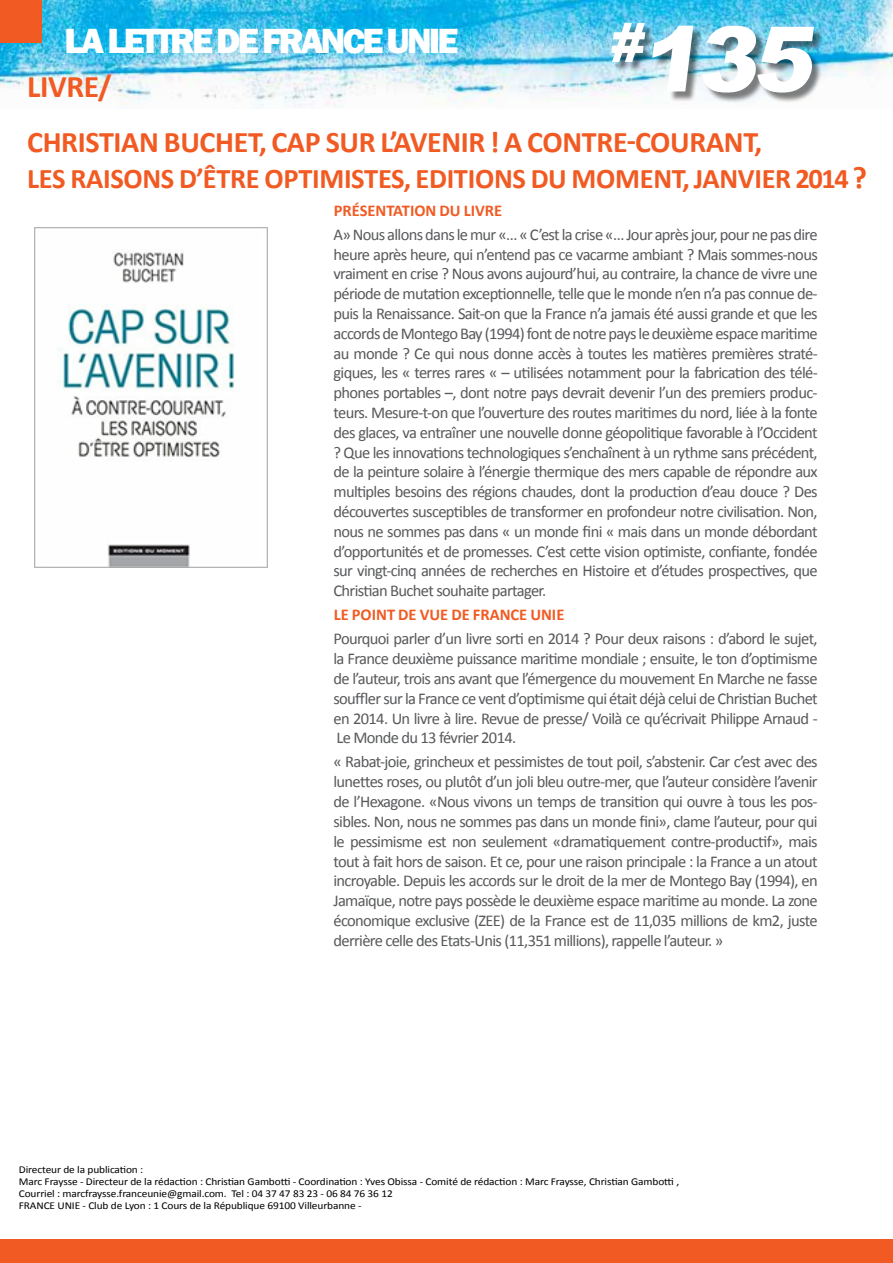
<style>
.page{position:relative;width:893px;height:1263px;background:#fff}
.page>*{position:absolute;margin:0;border:0;box-sizing:border-box;transform-origin:0 0}
.t1{font:900 90.3px "Arial";color:#fff}
.t2{font:800 36px "Franklin Gothic";letter-spacing:-.08em;color:#fff}
.t3{font:700 31.5px "Calibri";letter-spacing:-.01em;color:#f15a22}
.t4{font:700 30px "Calibri";letter-spacing:-.01em;color:#f15a22}
.t5{font:700 28.5px "Calibri";letter-spacing:-.01em;color:#f15a22}
.t6{font:16.5px/19.8px "Calibri";letter-spacing:-.04em;color:#58595b;text-align:justify}
.t7{font:700 16.5px "Calibri";color:#f15a22}
.t8{font:10.5px/12px "Calibri";letter-spacing:-.01em;color:#000;scale:1.08 1}
.s1{font-size:31.5px}
</style>
<div class="page">
<img style="left:0;top:0;width:893px;height:108px">
<div style="left:0;top:0;width:41px;height:42px;background:#f15a22"></div>
<div style="left:613px;top:25px;width:211px;height:78px;background:#000;opacity:.5"></div>
<div style="left:0;top:1239px;width:893px;height:24px;background:#f15a22"></div>
<img style="left:34px;top:227px;width:234px;height:341px">
<h2 class="t2" style="left:65px;top:18px;width:396px">LA LETTRE DE FRANCE UNIE</h2>
<h1 class="t1" style="left:609px;top:-6px;width:221px"><sup>#</sup>135</h1>
<h3 class="t3" style="left:27px;top:65px;width:86px">LIVRE/</h3>
<h3 class="t4" style="left:27px;top:121px;width:737px">CHRISTIAN BUCHET, CAP SUR L’AVENIR ! A CONTRE-COURANT,</h3>
<h3 class="t5" style="left:27px;top:158px;width:841px">LES RAISONS D’ÊTRE OPTIMISTES, EDITIONS DU MOMENT, JANVIER 2014 <span class="s1">?</span></h3>
<p class="t7" style="left:334px;top:199px;width:170px">PRÉSENTATION DU LIVRE</p>
<p class="t6" style="left:333px;top:224px;width:486px">A» Nous allons dans le mur «… « C’est la crise «… Jour après jour, pour ne pas dire heure après heure, qui n’entend pas ce vacarme ambiant ? Mais sommes-nous vraiment en crise ? Nous avons aujourd’hui, au contraire, la chance de vivre une période de mutation exceptionnelle, telle que le monde n’en n’a pas connue de&shy;puis la Renaissance. Sait-on que la France n’a jamais été aussi grande et que les accords de Montego Bay (1994) font de notre pays le deuxième espace maritime au monde ? Ce qui nous donne accès à toutes les matières premières straté&shy;giques, les « terres rares « – utilisées notamment pour la fabrication des télé&shy;phones portables –, dont notre pays devrait devenir l’un des premiers produc&shy;teurs. Mesure-t-on que l’ouverture des routes maritimes du nord, liée à la fonte des glaces, va entraîner une nouvelle donne géopolitique favorable à l’Occident ? Que les innovations technologiques s’enchaînent à un rythme sans précédent, de la peinture solaire à l’énergie thermique des mers capable de répondre aux multiples besoins des régions chaudes, dont la production d’eau douce ? Des découvertes susceptibles de transformer en profondeur notre civilisation. Non, nous ne sommes pas dans « un monde fini « mais dans un monde débordant d’opportunités et de promesses. C’est cette vision optimiste, confiante, fondée sur vingt-cinq années de recherches en Histoire et d’études prospectives, que Christian Buchet souhaite partager.</p>
<p class="t7" style="left:334px;top:603px;width:232px">LE POINT DE VUE DE FRANCE UNIE</p>
<p class="t6" style="left:333px;top:629px;width:486px">Pourquoi parler d’un livre sorti en 2014 ? Pour deux raisons : d’abord le sujet, la France deuxième puissance maritime mondiale ; ensuite, le ton d’optimisme de l’auteur, trois ans avant que l’émergence du mouvement En Marche ne fasse souffler sur la France ce vent d’optimisme qui était déjà celui de Christian Buchet en 2014. Un livre à lire. Revue de presse/ Voilà ce qu’écrivait Philippe Arnaud - Le Monde du 13 février 2014.</p>
<p class="t6" style="left:333px;top:752px;width:486px">« Rabat-joie, grincheux et pessimistes de tout poil, s’abstenir. Car c’est avec des lunettes roses, ou plutôt d’un joli bleu outre-mer, que l’auteur considère l’avenir de l’Hexagone. «Nous vivons un temps de transition qui ouvre à tous les pos&shy;sibles. Non, nous ne sommes pas dans un monde fini», clame l’auteur, pour qui le pessimisme est non seulement «dramatiquement contre-productif», mais tout à fait hors de saison. Et ce, pour une raison principale : la France a un atout incroyable. Depuis les accords sur le droit de la mer de Montego Bay (1994), en Jamaïque, notre pays possède le deuxième espace maritime au monde. La zone économique exclusive (ZEE) de la France est de 11,035 millions de km2, juste derrière celle des Etats-Unis (11,351 millions), rappelle l’auteur. »</p>
<p class="t8" style="left:19px;top:1163px;width:613px">Directeur de la publication :<br>Marc Fraysse - Directeur de la rédaction : Christian Gambotti - Coordination : Yves Obissa - Comité de rédaction : Marc Fraysse, Christian Gambotti , Courriel : marcfraysse.franceunie@gmail.com. Tel : 04 37 47 83 23 - 06 84 76 36 12<br>FRANCE UNIE - Club de Lyon : 1 Cours de la République 69100 Villeurbanne -</p>
</div>
